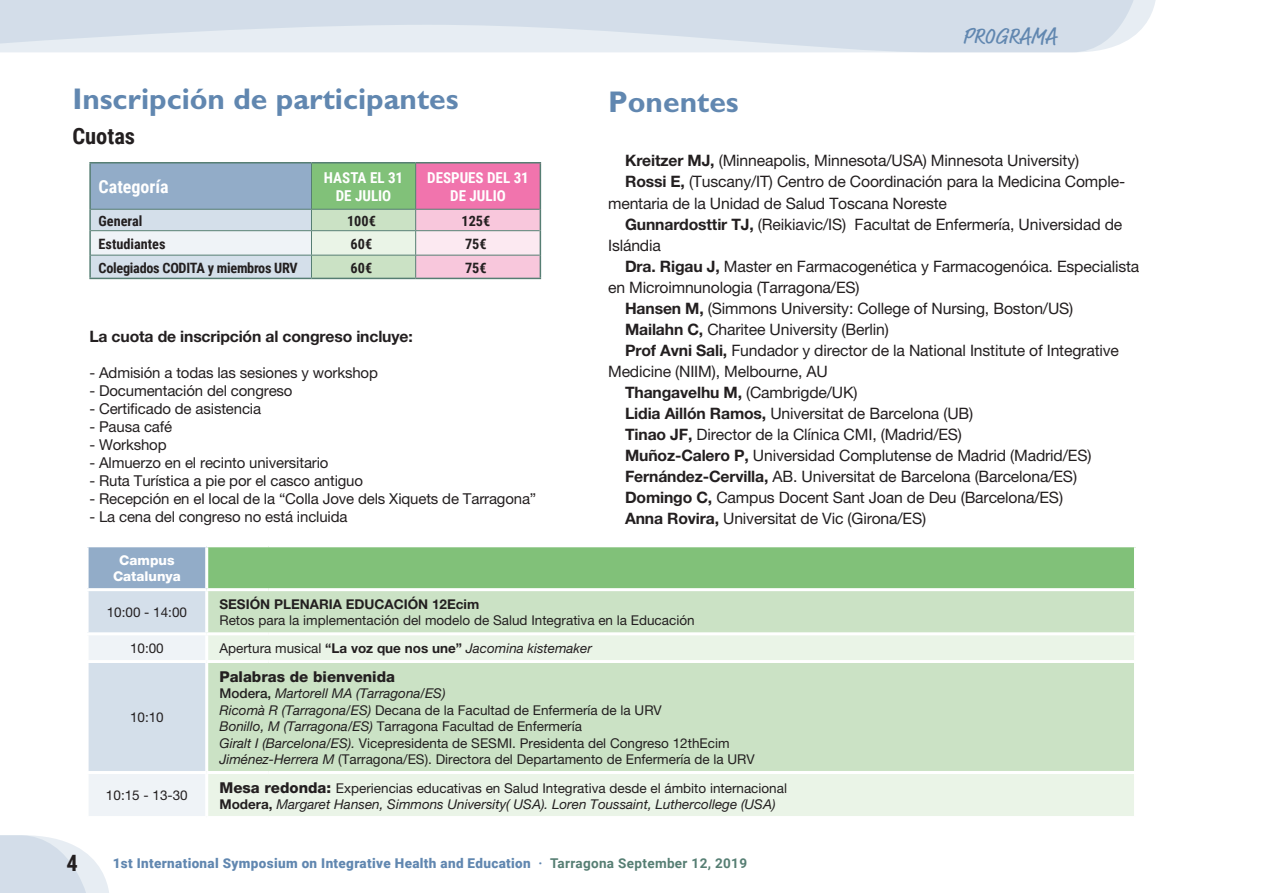
<style>
.page{position:relative;width:1263px;height:893px;background:#fff}
.page>*{position:absolute;margin:0;border:0;box-sizing:border-box;transform-origin:0 0}
.t1{font:700 30px "Gill Sans";color:#6187b0}
.t2{font:22.5px "Market OT";color:#6187b0}
.t3{font:700 22.5px "Roboto Condensed";color:#231f20}
.t4{font:700 18px "Roboto Condensed";color:#fff}
.Text_normal{font:15.75px/21px "Helvetica Neue";letter-spacing:-.01em;color:#231f20}
.Text_normal-2{font:700 15.75px "Helvetica Neue";letter-spacing:-.01em;color:#231f20}
.Text_normal-3{font:15px "Helvetica Neue";letter-spacing:-.01em;color:#231f20}
.t5{font:700 15px/18px "Roboto Condensed";color:#fff;text-align:center}
.t6{font:800 15px "Helvetica Neue";color:#231f20}
.t7{font:700 14.25px "Roboto Condensed";letter-spacing:-.015em;color:#231f20}
.t8{font:13.5px "Helvetica Neue";color:#231f20}
.t9{font:italic 13.5px "Helvetica Neue";color:#231f20}
.t10{font:900 13.5px "Roboto";letter-spacing:.025em;color:#6187b0}
.t11{font:700 13.5px "Helvetica Neue";color:#231f20}
.t12{font:800 13.5px/16.5px "Helvetica Neue";color:#fff;text-align:center}
.s1{font-weight:700}
.s2{font-style:normal}
.s3{font-weight:700;font-style:normal}
.s4{font-weight:500;font-style:normal}
.s5{font-style:italic}
.s6{font-weight:800;font-size:15px}
.s7{font-weight:700;color:#567e73}
</style>
<div class="page">
<svg style="left:0;top:0;width:1137px;height:52px;background:#d8e1eb"></svg>
<svg style="left:0;top:835px;width:109px;height:58px"></svg>
<div style="left:90px;top:163px;width:221px;height:46px;background:#92acc8"></div>
<div style="left:311px;top:163px;width:105px;height:46px;background:#81c179"></div>
<div style="left:416px;top:163px;width:124px;height:46px;background:#f174ad"></div>
<hr style="left:311px;top:164px;width:1px;height:45px;background:#567e73">
<hr style="left:415px;top:164px;width:1px;height:45px;background:#567e73">
<hr style="left:540px;top:164px;width:1px;height:45px;background:#567e73">
<svg style="left:91px;top:209px;width:450px;height:69px"></svg>
<hr style="left:89px;top:162px;width:222px;height:2px;background:#567e73">
<hr style="left:89px;top:164px;width:2px;height:45px;background:#567e73">
<hr style="left:311px;top:162px;width:105px;height:2px;background:#567e73">
<hr style="left:416px;top:162px;width:125px;height:2px;background:#567e73">
<hr style="left:89px;top:209px;width:2px;height:22px;background:#567e73">
<hr style="left:89px;top:231px;width:2px;height:24px;background:#567e73">
<hr style="left:89px;top:255px;width:2px;height:23px;background:#567e73">
<hr style="left:89px;top:278px;width:222px;height:1px;background:#567e73">
<hr style="left:311px;top:278px;width:105px;height:1px;background:#567e73">
<hr style="left:416px;top:278px;width:125px;height:1px;background:#567e73">
<hr style="left:91px;top:255px;width:220px;height:1px;background:#567e73">
<hr style="left:311px;top:255px;width:105px;height:1px;background:#567e73">
<hr style="left:416px;top:255px;width:124px;height:1px;background:#567e73">
<div style="left:87px;top:546px;width:120px;height:44px;background:#92acc8"></div>
<div style="left:207px;top:546px;width:928px;height:44px;background:#81c179"></div>
<div style="left:208px;top:591px;width:926px;height:41px;background:#cbe2c5"></div>
<svg style="left:89px;top:591px;width:116px;height:225px"></svg>
<svg style="left:208px;top:635px;width:926px;height:181px;background:#d6e8d2"></svg>
<hr style="left:205px;top:547px;width:3px;height:41px;background:#fff">
<hr style="left:1134px;top:547px;width:3px;height:41px;background:#fff">
<hr style="left:86px;top:588px;width:121px;height:3px;background:#fff">
<hr style="left:207px;top:588px;width:61px;height:3px;background:#fff">
<hr style="left:268px;top:588px;width:869px;height:3px;background:#fff">
<hr style="left:86px;top:632px;width:121px;height:3px;background:#fff">
<hr style="left:86px;top:660px;width:121px;height:3px;background:#fff">
<hr style="left:207px;top:660px;width:61px;height:3px;background:#fff">
<hr style="left:268px;top:660px;width:869px;height:3px;background:#fff">
<hr style="left:86px;top:771px;width:121px;height:3px;background:#fff">
<hr style="left:207px;top:771px;width:61px;height:3px;background:#fff">
<hr style="left:268px;top:771px;width:869px;height:3px;background:#fff">
<hr style="left:207px;top:544px;width:61px;height:3px;background:#fff">
<hr style="left:268px;top:544px;width:869px;height:3px;background:#fff">
<hr style="left:86px;top:544px;width:121px;height:3px;background:#fff">
<hr style="left:86px;top:547px;width:3px;height:41px;background:#fff">
<p class="t1" style="left:72px;top:81px;width:388px">Inscripción de participantes</p>
<p class="t1" style="left:608px;top:84px;width:132px">Ponentes</p>
<h2 class="t2" style="left:962px;top:22px;width:96px">PROGRAMA</h2>
<p class="t3" style="left:72px;top:120px;width:64px">Cuotas</p>
<p class="t4" style="left:99px;top:174px;width:72px">Categoría</p>
<p class="t5" style="left:324px;top:168px;width:81px">HASTA EL 31<br>DE JULIO</p>
<p class="t5" style="left:427px;top:168px;width:103px">DESPUES DEL 31<br>DE JULIO</p>
<p class="t7" style="left:99px;top:211px;width:45px">General</p>
<p class="t7" style="left:347px;top:211px;width:30px">100€</p>
<p class="t7" style="left:461px;top:211px;width:30px">125€</p>
<p class="t7" style="left:99px;top:234px;width:68px">Estudiantes</p>
<p class="t7" style="left:351px;top:234px;width:23px">60€</p>
<p class="t7" style="left:465px;top:234px;width:23px">75€</p>
<p class="t7" style="left:99px;top:258px;width:201px">Colegiados CODITA y miembros URV</p>
<p class="t7" style="left:351px;top:258px;width:23px">60€</p>
<p class="t7" style="left:465px;top:258px;width:23px">75€</p>
<p class="Text_normal-2" style="left:89px;top:327px;width:325px">La cuota de inscripción al congreso incluye:</p>
<p class="Text_normal-3" style="left:89px;top:364px;width:290px">- Admisión a todas las sesiones y workshop</p>
<p class="Text_normal-3" style="left:89px;top:382px;width:205px">- Documentación del congreso</p>
<p class="Text_normal-3" style="left:89px;top:400px;width:173px">- Certificado de asistencia</p>
<p class="Text_normal-3" style="left:89px;top:418px;width:84px">- Pausa café</p>
<p class="Text_normal-3" style="left:89px;top:436px;width:79px">- Workshop</p>
<p class="Text_normal-3" style="left:89px;top:454px;width:241px">- Almuerzo en el recinto universitario</p>
<p class="Text_normal-3" style="left:89px;top:472px;width:275px">- Ruta Turística a pie por el casco antiguo</p>
<p class="Text_normal-3" style="left:89px;top:490px;width:448px">- Recepción en el local de la “Colla Jove dels Xiquets de Tarragona”</p>
<p class="Text_normal-3" style="left:89px;top:508px;width:260px">- La cena del congreso no está incluida</p>
<p class="Text_normal" style="left:625px;top:150px;width:456px"><span class="s1">Kreitzer MJ,</span> (Minneapolis, Minnesota/USA) Minnesota University)</p>
<p class="Text_normal" style="left:608px;top:171px;width:519px;text-indent:17px"><span class="s1">Rossi E,</span> (Tuscany/IT) Centro de Coordinación para la Medicina Comple&shy;mentaria de la Unidad de Salud Toscana Noreste</p>
<p class="Text_normal" style="left:608px;top:213px;width:516px;text-indent:17px"><span class="s1">Gunnardosttir TJ,</span> (Reikiavic/IS) Facultat de Enfermería, Universidad de<br>Islándia</p>
<p class="Text_normal" style="left:608px;top:255px;width:533px;text-indent:17px"><span class="s1">Dra. Rigau J,</span> Master en Farmacogenética y Farmacogenóica. Especialista en Microimnunologia (Tarragona/ES)</p>
<p class="Text_normal" style="left:625px;top:297px;width:450px"><span class="s1">Hansen M,</span> (Simmons University: College of Nursing, Boston/US)</p>
<p class="Text_normal" style="left:625px;top:318px;width:265px"><span class="s1">Mailahn C,</span> Charitee University (Berlin)</p>
<p class="Text_normal" style="left:608px;top:339px;width:512px;text-indent:17px"><span class="s1">Prof Avni Sali,</span> Fundador y director de la National Institute of Integrative<br>Medicine (NIIM), Melbourne, AU</p>
<p class="Text_normal" style="left:625px;top:381px;width:234px"><span class="s1">Thangavelhu M,</span> (Cambrigde/UK)</p>
<p class="Text_normal" style="left:625px;top:402px;width:350px"><span class="s1">Lidia Aillón Ramos,</span> Universitat de Barcelona (UB)</p>
<p class="Text_normal" style="left:625px;top:423px;width:338px"><span class="s1">Tinao JF,</span> Director de la Clínica CMI, (Madrid/ES)</p>
<p class="Text_normal" style="left:625px;top:444px;width:468px"><span class="s1">Muñoz-Calero P,</span> Universidad Complutense de Madrid (Madrid/ES)</p>
<p class="Text_normal" style="left:625px;top:465px;width:453px"><span class="s1">Fernández-Cervilla,</span> AB. Universitat de Barcelona (Barcelona/ES)</p>
<p class="Text_normal" style="left:625px;top:486px;width:439px"><span class="s1">Domingo C,</span> Campus Docent Sant Joan de Deu (Barcelona/ES)</p>
<p class="Text_normal" style="left:625px;top:507px;width:303px"><span class="s1">Anna Rovira,</span> Universitat de Vic (Girona/ES)</p>
<p class="t12" style="left:113px;top:552px;width:69px">Campus<br>Catalunya</p>
<p class="t8" style="left:107px;top:604px;width:82px">10:00 - 14:00</p>
<p class="t11" style="left:219px;top:596px;width:261px">SESIÓN PLENARIA EDUCACIÓN 12Ecim</p>
<p class="t8" style="left:219px;top:612px;width:477px">Retos para la implementación del modelo de Salud Integrativa en la Educación</p>
<p class="t8" style="left:130px;top:640px;width:35px">10:00</p>
<p class="t9" style="left:219px;top:640px;width:374px"><span class="s2">Apertura musical</span> <span class="s3">“La voz que nos une”</span> Jacomina kistemaker</p>
<h2 class="t3" style="left:67px;top:847px;width:13px">4</h2>
<p class="t8" style="left:130px;top:709px;width:35px">10:10</p>
<p class="t8" style="left:106px;top:787px;width:83px">10:15 - 13-30</p>
<p class="t6" style="left:219px;top:667px;width:177px">Palabras de bienvenida</p>
<p class="t9" style="left:219px;top:685px;width:228px"><span class="s4">Modera,</span> Martorell MA (Tarragona/ES)</p>
<p class="t8" style="left:219px;top:702px;width:444px"><span class="s5">Ricomà R (Tarragona/ES)</span> Decana de la Facultad de Enfermería de la URV</p>
<p class="t8" style="left:219px;top:718px;width:364px"><span class="s5">Bonillo, M (Tarragona/ES)</span> Tarragona Facultad de Enfermería</p>
<p class="t8" style="left:219px;top:735px;width:512px"><span class="s5">Giralt I (Barcelona/ES).</span> Vicepresidenta de SESMI. Presidenta del Congreso 12thEcim</p>
<p class="t8" style="left:219px;top:751px;width:537px"><span class="s5">Jiménez-Herrera M</span> (Tarragona/ES). Directora del Departamento de Enfermería de la URV</p>
<p class="t8" style="left:219px;top:780px;width:569px"><span class="s6">Mesa redonda:</span> Experiencias educativas en Salud Integrativa desde el ámbito internacional</p>
<p class="t9" style="left:219px;top:796px;width:558px"><span class="s3">Modera,</span> Margaret Hansen, Simmons University( USA). Loren Toussaint, Luthercollege (USA)</p>
<p class="t10" style="left:113px;top:853px;width:636px">1st International Symposium on Integrative Health and Education <span class="s1">·</span> <span class="s7">Tarragona September 12, 2019</span></p>
</div>
